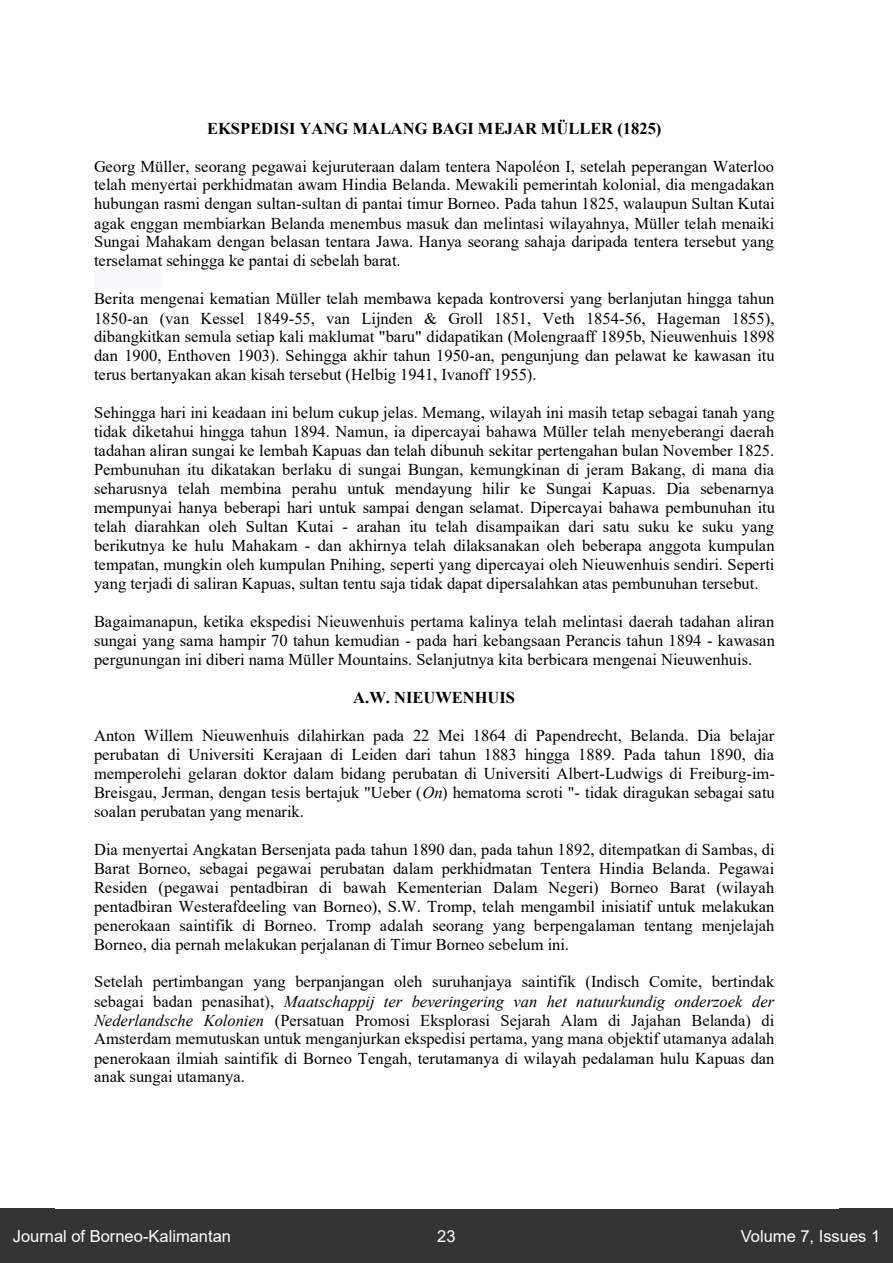
<style>
.page{position:relative;width:893px;height:1263px;background:#fff}
.page>*{position:absolute;margin:0;border:0;box-sizing:border-box;transform-origin:0 0}
.t1{font:16.5px/18.9px "Times New Roman";color:#000;text-align:justify}
.t2{font:700 16.5px "Times New Roman";color:#000}
.t3{font:16.5px "Arial";color:#fff}
.s1{font-style:italic}
</style>
<div class="page">
<div style="left:0;top:1209px;width:893px;height:54px;background:#343432"></div>
<hr style="left:198px;top:175px;width:4px;height:19px;background:#f8f9fa">
<div style="left:94px;top:270px;width:69px;height:19px;background:#f8f9fa"></div>
<p class="t2" style="left:207px;top:116px;width:456px">EKSPEDISI YANG MALANG BAGI MEJAR MÜLLER (1825)</p>
<p class="t1" style="left:94px;top:156px;width:682px">Georg Müller, seorang pegawai kejuruteraan dalam tentera Napoléon I, setelah peperangan Waterloo telah menyertai perkhidmatan awam Hindia Belanda. Mewakili pemerintah kolonial, dia mengadakan hubungan rasmi dengan sultan-sultan di pantai timur Borneo. Pada tahun 1825, walaupun Sultan Kutai agak enggan membiarkan Belanda menembus masuk dan melintasi wilayahnya, Müller telah menaiki Sungai Mahakam dengan belasan tentara Jawa. Hanya seorang sahaja daripada tentera tersebut yang terselamat sehingga ke pantai di sebelah barat.</p>
<p class="t1" style="left:94px;top:289px;width:682px">Berita mengenai kematian Müller telah membawa kepada kontroversi yang berlanjutan hingga tahun 1850-an (van Kessel 1849-55, van Lijnden &amp; Groll 1851, Veth 1854-56, Hageman 1855), dibangkitkan semula setiap kali maklumat "baru" didapatikan (Molengraaff 1895b, Nieuwenhuis 1898 dan 1900, Enthoven 1903). Sehingga akhir tahun 1950-an, pengunjung dan pelawat ke kawasan itu terus bertanyakan akan kisah tersebut (Helbig 1941, Ivanoff 1955).</p>
<p class="t1" style="left:94px;top:403px;width:682px">Sehingga hari ini keadaan ini belum cukup jelas. Memang, wilayah ini masih tetap sebagai tanah yang tidak diketahui hingga tahun 1894. Namun, ia dipercayai bahawa Müller telah menyeberangi daerah tadahan aliran sungai ke lembah Kapuas dan telah dibunuh sekitar pertengahan bulan November 1825.<br>Pembunuhan itu dikatakan berlaku di sungai Bungan, kemungkinan di jeram Bakang, di mana dia seharusnya telah membina perahu untuk mendayung hilir ke Sungai Kapuas. Dia sebenarnya mempunyai hanya beberapi hari untuk sampai dengan selamat. Dipercayai bahawa pembunuhan itu telah diarahkan oleh Sultan Kutai - arahan itu telah disampaikan dari satu suku ke suku yang berikutnya ke hulu Mahakam - dan akhirnya telah dilaksanakan oleh beberapa anggota kumpulan tempatan, mungkin oleh kumpulan Pnihing, seperti yang dipercayai oleh Nieuwenhuis sendiri. Seperti yang terjadi di saliran Kapuas, sultan tentu saja tidak dapat dipersalahkan atas pembunuhan tersebut.</p>
<p class="t1" style="left:94px;top:611px;width:682px">Bagaimanapun, ketika ekspedisi Nieuwenhuis pertama kalinya telah melintasi daerah tadahan aliran sungai yang sama hampir 70 tahun kemudian - pada hari kebangsaan Perancis tahun 1894 - kawasan pergunungan ini diberi nama Müller Mountains. Selanjutnya kita berbicara mengenai Nieuwenhuis.</p>
<p class="t2" style="left:353px;top:685px;width:163px">A.W. NIEUWENHUIS</p>
<p class="t1" style="left:94px;top:725px;width:682px">Anton Willem Nieuwenhuis dilahirkan pada 22 Mei 1864 di Papendrecht, Belanda. Dia belajar perubatan di Universiti Kerajaan di Leiden dari tahun 1883 hingga 1889. Pada tahun 1890, dia memperolehi gelaran doktor dalam bidang perubatan di Universiti Albert-Ludwigs di Freiburg-im-Breisgau, Jerman, dengan tesis bertajuk "Ueber (<span class="s1">On</span>) hematoma scroti "- tidak diragukan sebagai satu soalan perubatan yang menarik.</p>
<p class="t1" style="left:94px;top:839px;width:682px">Dia menyertai Angkatan Bersenjata pada tahun 1890 dan, pada tahun 1892, ditempatkan di Sambas, di Barat Borneo, sebagai pegawai perubatan dalam perkhidmatan Tentera Hindia Belanda. Pegawai Residen (pegawai pentadbiran di bawah Kementerian Dalam Negeri) Borneo Barat (wilayah pentadbiran Westerafdeeling van Borneo), S.W. Tromp, telah mengambil inisiatif untuk melakukan penerokaan saintifik di Borneo. Tromp adalah seorang yang berpengalaman tentang menjelajah Borneo, dia pernah melakukan perjalanan di Timur Borneo sebelum ini.</p>
<p class="t1" style="left:94px;top:972px;width:682px">Setelah pertimbangan yang berpanjangan oleh suruhanjaya saintifik (Indisch Comite, bertindak sebagai badan penasihat), <span class="s1">Maatschappij ter beveringering van het natuurkundig onderzoek der Nederlandsche Kolonien</span> (Persatuan Promosi Eksplorasi Sejarah Alam di Jajahan Belanda) di Amsterdam memutuskan untuk menganjurkan ekspedisi pertama, yang mana objektif utamanya adalah penerokaan ilmiah saintifik di Borneo Tengah, terutamanya di wilayah pedalaman hulu Kapuas dan anak sungai utamanya.</p>
<p class="t3" style="left:13px;top:1224px;width:220px">Journal of Borneo-Kalimantan</p>
<p class="t3" style="left:437px;top:1224px;width:20px">23</p>
<p class="t3" style="left:741px;top:1224px;width:141px">Volume 7, Issues 1</p>
</div>
